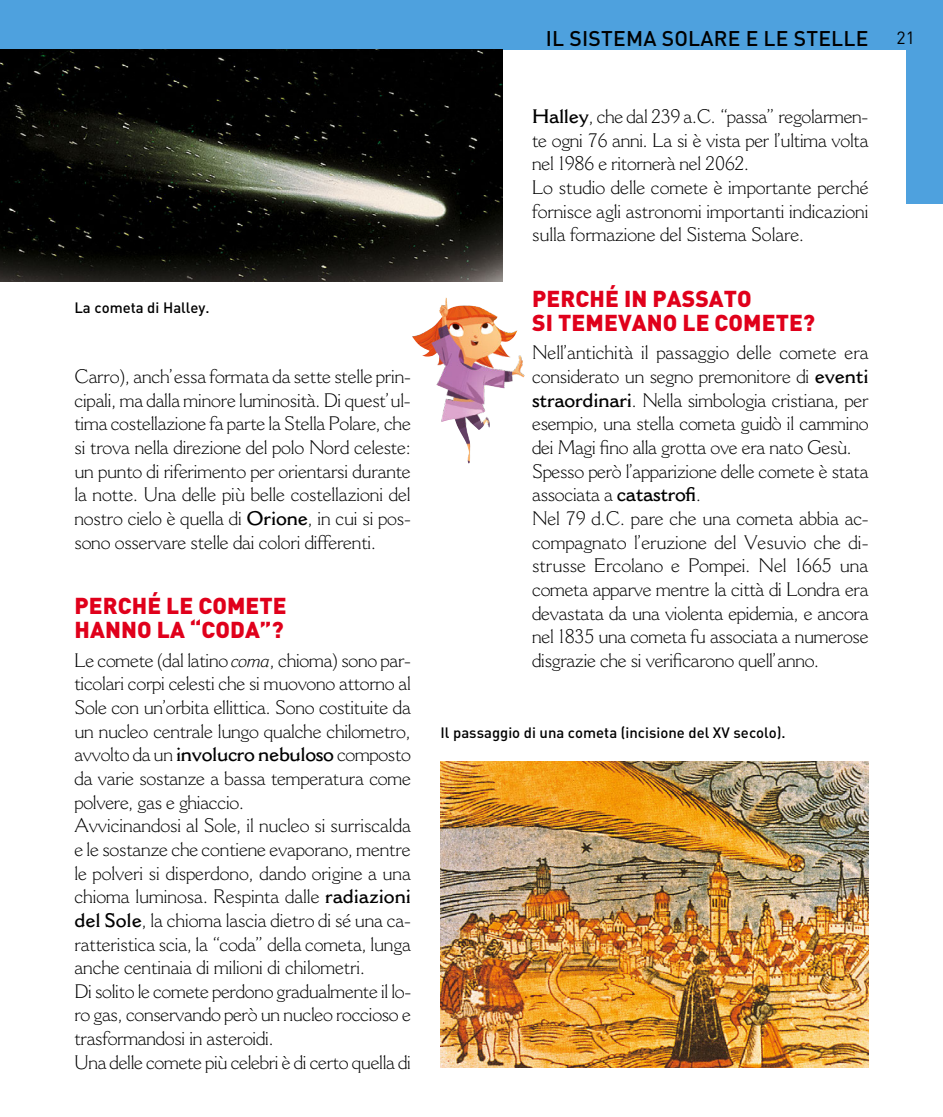
<style>
.page{position:relative;width:943px;height:1117px;background:#fff}
.page>*{position:absolute;margin:0;border:0;box-sizing:border-box;transform-origin:0 0}
.t1{font:900 22.75px/23.6px "DIN Pro";letter-spacing:.005em;color:#e0001b}
.t2{font:500 21px "DIN Pro";letter-spacing:.01em;color:#000}
.t3{font:300 19.25px/23.6px "Cantoria MT Std";letter-spacing:-.015em;color:#000}
.t4{font:17.5px "DIN Pro";color:#000}
.t5{font:500 14.88px "DIN Pro";color:#000}
.s1{font-weight:600}
.s2{font-style:italic}
</style>
<div class="page">
<div style="left:905px;top:50px;width:38px;height:153px;background:#4ea1de"></div>
<div style="left:0;top:0;width:943px;height:50px;background:#4ea1de"></div>
<img style="left:0;top:50px;width:502px;height:232px">
<img style="left:440px;top:761px;width:428px;height:306px">
<img style="left:412px;top:298px;width:113px;height:165px">
<p class="t5" style="left:74px;top:295px;width:137px">La cometa di Halley.</p>
<p class="t3" style="left:74px;top:364px;width:338px;text-align:justify">Carro), anch’essa formata da sette stelle prin&shy;cipali, ma dalla minore luminosità. Di quest’ul&shy;tima costellazione fa parte la Stella Polare, che si trova nella direzione del polo Nord celeste: un punto di riferimento per orientarsi durante la notte. Una delle più belle costellazioni del nostro cielo è quella di <span class="s1">Orione</span>, in cui si pos&shy;sono osservare stelle dai colori differenti.</p>
<p class="t1" style="left:75px;top:592px;width:214px">PERCHÉ LE COMETE<br>HANNO LA “CODA”?</p>
<p class="t3" style="left:74px;top:648px;width:338px">Le comete (dal latino <span class="s2">coma</span>, chioma) sono par&shy;ticolari corpi celesti che si muovono attorno al Sole con un’orbita ellittica. Sono costituite da un nucleo centrale lungo qualche chilometro, avvolto da un <span class="s1">involucro nebuloso</span> composto da varie sostanze a bassa temperatura come polvere, gas e ghiaccio.<br>Avvicinandosi al Sole, il nucleo si surriscalda e le sostanze che contiene evaporano, mentre le polveri si disperdono, dando origine a una chioma luminosa. Respinta dalle <span class="s1">radiazioni del Sole</span>, la chioma lascia dietro di sé una ca&shy;ratteristica scia, la “coda” della cometa, lunga anche centinaia di milioni di chilometri.<br>Di solito le comete perdono gradualmente il lo&shy;ro gas, conservando però un nucleo roccioso e trasformandosi in asteroidi.<br>Una delle comete più celebri è di certo quella di</p>
<p class="t2" style="left:546px;top:22px;width:324px">IL SISTEMA SOLARE E LE STELLE</p>
<p class="t4" style="left:896px;top:25px;width:20px">21</p>
<p class="t3" style="left:532px;top:104px;width:338px"><span class="s1">Halley</span>, che dal 239 a.C. “passa” regolarmen&shy;te ogni 76 anni. La si è vista per l’ultima volta nel 1986 e ritornerà nel 2062.<br>Lo studio delle comete è importante perché fornisce agli astronomi importanti indicazioni sulla formazione del Sistema Solare.</p>
<p class="t1" style="left:532px;top:285px;width:284px">PERCHÉ IN PASSATO<br>SI TEMEVANO LE COMETE?</p>
<p class="t3" style="left:532px;top:341px;width:338px">Nell’antichità il passaggio delle comete era considerato un segno premonitore di <span class="s1">eventi straordinari</span>. Nella simbologia cristiana, per esempio, una stella cometa guidò il cammino dei Magi fino alla grotta ove era nato Gesù.<br>Spesso però l’apparizione delle comete è stata associata a <span class="s1">catastrofi</span>.<br>Nel 79 d.C. pare che una cometa abbia ac&shy;compagnato l’eruzione del Vesuvio che di&shy;strusse Ercolano e Pompei. Nel 1665 una cometa apparve mentre la città di Londra era devastata da una violenta epidemia, e ancora nel 1835 una cometa fu associata a numerose disgrazie che si verificarono quell’anno.</p>
<p class="t5" style="left:440px;top:721px;width:346px">Il passaggio di una cometa (incisione del XV secolo).</p>
</div>
